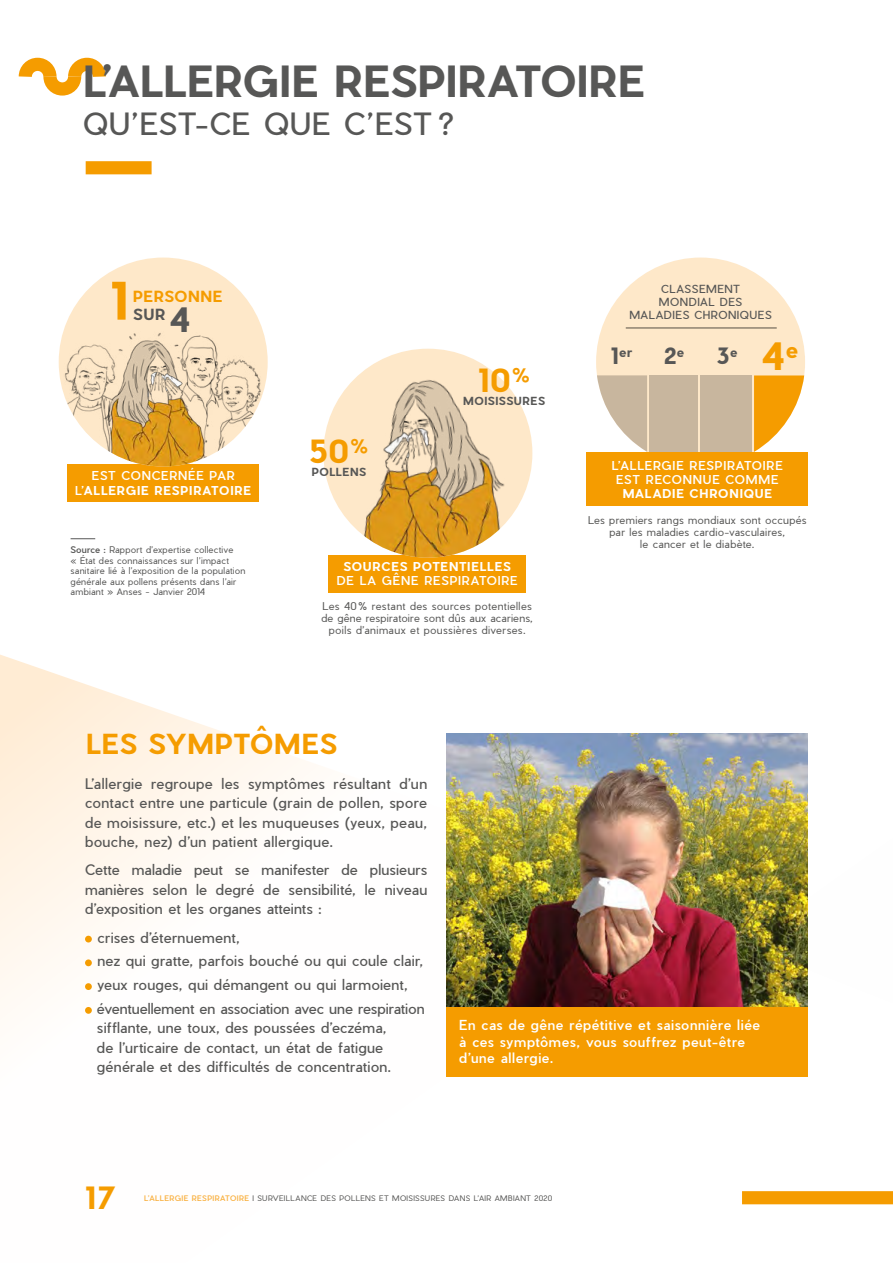
<style>
.page{position:relative;width:893px;height:1263px;background:#fff}
.page>*{position:absolute;margin:0;border:0;box-sizing:border-box;transform-origin:0 0}
.t1{font:700 50.55px "Pier Sans";color:#f59c00}
.t2{font:700 42px "Pier Sans";letter-spacing:.01em;color:#575756}
.t3{font:700 36.9px "Pier Sans";color:#f59c00}
.t4{font:700 31.2px "Pier Sans";color:#f59c00}
.t5{font:30px "Pier Sans";letter-spacing:.025em;color:#575756}
.t6{font:700 30px "Pier Sans";color:#f59c00}
.t7{font:700 27px "Pier Sans";letter-spacing:.03em;color:#f59c00}
.t8{font:700 22.05px "Pier Sans";color:#575756}
.t9{font:700 18.15px "Pier Sans";color:#f59c00}
.t10{font:700 15px "Pier Sans";letter-spacing:.04em;color:#f59c00}
.t11{font:700 15px "Pier Sans";color:#575756}
.t12{font:14.25px/19.5px "Pier Sans";letter-spacing:.02em;color:#575756;text-align:justify}
.t13{font:500 13.5px/16.5px "Pier Sans";letter-spacing:.05em;color:#fff}
.t14{font:700 12.75px "Pier Sans";color:#575756}
.t15{font:700 12px/14.2px "Pier Sans";letter-spacing:.07em;color:#fff;text-align:center}
.t16{font:500 12px/14.2px "Pier Sans";letter-spacing:.075em;color:#fff;text-align:center}
.t17{font:10.95px/12.8px "Pier Sans";letter-spacing:.05em;color:#575756;text-align:center}
.t18{font:700 10.95px "Pier Sans";letter-spacing:.05em;color:#575756}
.t19{font:300 10.5px/12px "Pier Sans";letter-spacing:.035em;color:#575756;text-align:center}
.t20{font:300 9px/10.5px "Pier Sans";letter-spacing:.03em;color:#575756}
.t21{font:300 7.5px "Pier Sans";letter-spacing:.045em;color:#575756}
.s1{font-size:32.85px}
.s2{font-weight:500}
.s3{font-size:22.05px}
.s4{font-weight:500;color:#f9b142}
</style>
<div class="page">
<svg style="left:0;top:654px;width:700px;height:423px"></svg>
<svg style="left:18px;top:57px;width:88px;height:39px"></svg>
<div style="left:742px;top:1191px;width:151px;height:13px;background:#f59c00"></div>
<div style="left:86px;top:161px;width:66px;height:13px;background:#f59c00"></div>
<div style="left:67px;top:464px;width:192px;height:37px;background:#f59c00"></div>
<div style="left:59px;top:258px;width:209px;height:208px;background:#fee8c9;border-radius:50%"></div>
<img style="left:59px;top:331px;width:209px;height:135px">
<div style="left:329px;top:555px;width:197px;height:37px;background:#f59c00"></div>
<img style="left:323px;top:360px;width:209px;height:198px">
<div style="left:596px;top:258px;width:209px;height:208px;background:#fee8c9;border-radius:50%"></div>
<div style="left:649px;top:375px;width:49px;height:83px;background:#c8b69e"></div>
<div style="left:701px;top:375px;width:51px;height:83px;background:#c8b69e"></div>
<hr style="left:626px;top:328px;width:151px;height:1px;background:#575756">
<div style="left:587px;top:453px;width:221px;height:53px;background:#f59c00"></div>
<svg style="left:597px;top:375px;width:50px;height:77px"></svg>
<svg style="left:754px;top:375px;width:50px;height:77px"></svg>
<div style="left:85px;top:936px;width:7px;height:6px;background:#f59c00;border-radius:50%"></div>
<div style="left:85px;top:959px;width:7px;height:7px;background:#f59c00;border-radius:50%"></div>
<div style="left:85px;top:983px;width:7px;height:7px;background:#f59c00;border-radius:50%"></div>
<div style="left:85px;top:1007px;width:7px;height:7px;background:#f59c00;border-radius:50%"></div>
<img style="left:446px;top:733px;width:362px;height:274px">
<div style="left:446px;top:1007px;width:362px;height:69px;background:#f59c00"></div>
<svg style="left:71px;top:538px;width:24px;height:1px"></svg>
<h2 class="t2" style="left:83px;top:53px;width:563px">L’ALLERGIE RESPIRATOIRE</h2>
<h3 class="t5" style="left:83px;top:104px;width:373px">QU’EST-CE QUE C’EST ?</h3>
<h1 class="t1" style="left:110px;top:266px;width:18px">1</h1>
<p class="t10" style="left:133px;top:286px;width:91px">PERSONNE</p>
<p class="t11" style="left:133px;top:304px;width:59px">SUR <span class="s1">4</span></p>
<p class="t15" style="left:75px;top:469px;width:177px"><span class="s2">EST CONCERNÉE PAR<br>L’</span>ALLERGIE RESPIRATOIRE</p>
<p class="t20" style="left:71px;top:544px;width:176px"><span class="s2">Source :</span> Rapport d’expertise collective<br>« État des connaissances sur l’impact sanitaire lié à l’exposition de la population générale aux pollens présents dans l’air ambiant » Anses - Janvier 2014</p>
<p class="t9" style="left:350px;top:433px;width:20px">%</p>
<h3 class="t4" style="left:309px;top:430px;width:41px">50</h3>
<p class="t18" style="left:312px;top:464px;width:56px">POLLENS</p>
<p class="t9" style="left:512px;top:362px;width:20px">%</p>
<h3 class="t4" style="left:478px;top:358px;width:34px">10</h3>
<p class="t18" style="left:463px;top:393px;width:83px">MOISISSURES</p>
<p class="t15" style="left:343px;top:559px;width:169px">SOURCES POTENTIELLES</p>
<p class="t16" style="left:337px;top:574px;width:182px">DE LA GÊNE RESPIRATOIRE</p>
<p class="t19" style="left:321px;top:600px;width:213px">Les 40% restant des sources potentielles de gêne respiratoire sont dûs aux acariens, poils d’animaux et poussières diverses.</p>
<p class="t17" style="left:629px;top:283px;width:144px">CLASSEMENT<br>MONDIAL DES<br>MALADIES CHRONIQUES</p>
<p class="t14" style="left:611px;top:343px;width:23px"><span class="s3">1</span>er</p>
<h3 class="t8" style="left:664px;top:340px;width:21px">2<sup>e</sup></h3>
<h3 class="t8" style="left:717px;top:340px;width:22px">3<sup>e</sup></h3>
<h3 class="t3" style="left:761px;top:331px;width:38px">4<sup>e</sup></h3>
<p class="t16" style="left:612px;top:458px;width:172px">L’ALLERGIE RESPIRATOIRE<br>EST RECONNUE COMME</p>
<p class="t15" style="left:623px;top:487px;width:151px">MALADIE CHRONIQUE</p>
<p class="t19" style="left:588px;top:514px;width:220px">Les premiers rangs mondiaux sont occupés par les maladies cardio-vasculaires,<br>le cancer et le diabète.</p>
<h3 class="t7" style="left:86px;top:725px;width:252px">LES SYMPTÔMES</h3>
<p class="t12" style="left:85px;top:774px;width:344px">L’allergie regroupe les symptômes résultant d’un contact entre une particule (grain de pollen, spore de moisissure, etc.) et les muqueuses (yeux, peau, bouche, nez) d’un patient allergique.</p>
<p class="t12" style="left:85px;top:860px;width:344px">Cette maladie peut se manifester de plusieurs manières selon le degré de sensibilité, le niveau d’exposition et les organes atteints :</p>
<p class="t12" style="left:97px;top:925px;width:329px;line-height:23.7px;text-align:left">crises d’éternuement,<br>nez qui gratte, parfois bouché ou qui coule clair, yeux rouges, qui démangent ou qui larmoient, éventuellement en association avec une respiration</p>
<p class="t12" style="left:97px;top:1018px;width:296px;text-align:left">sifflante, une toux, des poussées d’eczéma, de l’urticaire de contact, un état de fatigue générale et des difficultés de concentration.</p>
<p class="t13" style="left:459px;top:1017px;width:302px">En cas de gêne répétitive et saisonnière liée à ces symptômes, vous souffrez peut-être d’une allergie.</p>
<h3 class="t6" style="left:85px;top:1177px;width:33px">17</h3>
<p class="t21" style="left:144px;top:1193px;width:409px"><span class="s4">L’ALLERGIE RESPIRATOIRE</span> I SURVEILLANCE DES POLLENS ET MOISISSURES DANS L’AIR AMBIANT 2020</p>
</div>
